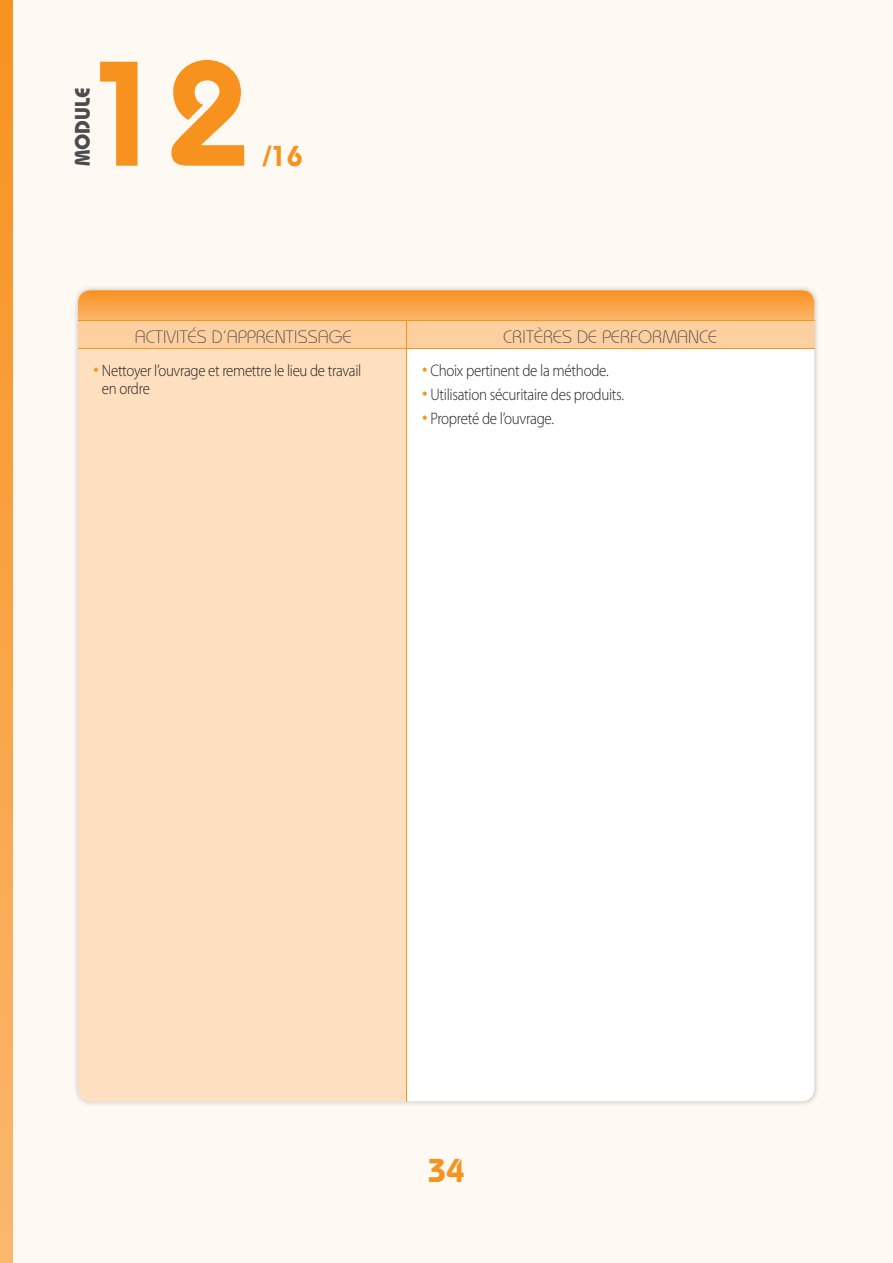
<style>
.page{position:relative;width:893px;height:1263px;background:#fff9f3}
.page>*{position:absolute;margin:0;border:0;box-sizing:border-box;transform-origin:0 0}
.t1{font:600 148.5px "Bauhaus";color:#f7921f}
.t2{font:600 33px "Bauhaus";color:#f7921f}
.t3{font:600 28.65px "Bauhaus";color:#f7921f}
.t4{font:700 21px "Bauhaus";color:#4c4c4e}
.t5{font:300 18px "Bauhaus";color:#4c4c4e}
.t6{font:300 16.65px "Myriad Pro";letter-spacing:-.02em;color:#231f20;scale:.9 1}
.t7{font:300 16.5px/18px "Myriad Pro";letter-spacing:-.02em;color:#231f20;scale:.9 1}
.s1{font-size:24px;color:#f7921f}
.s2{font-size:24.3px;color:#f7921f}
</style>
<div class="page">
<svg style="left:0;top:0;width:13px;height:1263px;background:#f9a445"></svg>
<div style="left:78px;top:290px;width:736px;height:811px;background:#fff;border-radius:13px"></div>
<div style="left:78px;top:349px;width:328px;height:752px;background:#fedfbf"></div>
<div style="left:78px;top:321px;width:736px;height:28px;background:#fed09f"></div>
<svg style="left:78px;top:290px;width:736px;height:30px;background:#f9a345"></svg>
<hr style="left:78px;top:320px;width:736px;height:1px;background:#f7921f">
<hr style="left:78px;top:348px;width:736px;height:1px;background:#f7921f">
<hr style="left:406px;top:321px;width:1px;height:780px;background:#f7921f">
<p class="t4" style="left:75px;top:166px;width:81px;rotate:-90deg">MODULE</p>
<h1 class="t1" style="left:85px;top:62px;width:167px">12</h1>
<h3 class="t3" style="left:263px;top:146px;width:41px">/16</h3>
<p class="t5" style="left:135px;top:330px;width:218px">ACTIVITÉS D’APPRENTISSAGE</p>
<p class="t5" style="left:503px;top:330px;width:216px">CRITÈRES DE PERFORMANCE</p>
<p class="t7" style="left:102px;top:363px;width:290px;text-indent:-8px"><span class="s1">•</span> Nettoyer l’ouvrage et remettre le lieu de travail en ordre</p>
<p class="t6" style="left:422px;top:364px;width:209px"><span class="s2">•</span> Choix pertinent de la méthode.</p>
<p class="t6" style="left:422px;top:388px;width:226px"><span class="s2">•</span> Utilisation sécuritaire des produits.</p>
<p class="t6" style="left:422px;top:412px;width:148px"><span class="s2">•</span> Propreté de l’ouvrage.</p>
<h2 class="t2" style="left:428px;top:1159px;width:38px">34</h2>
</div>
